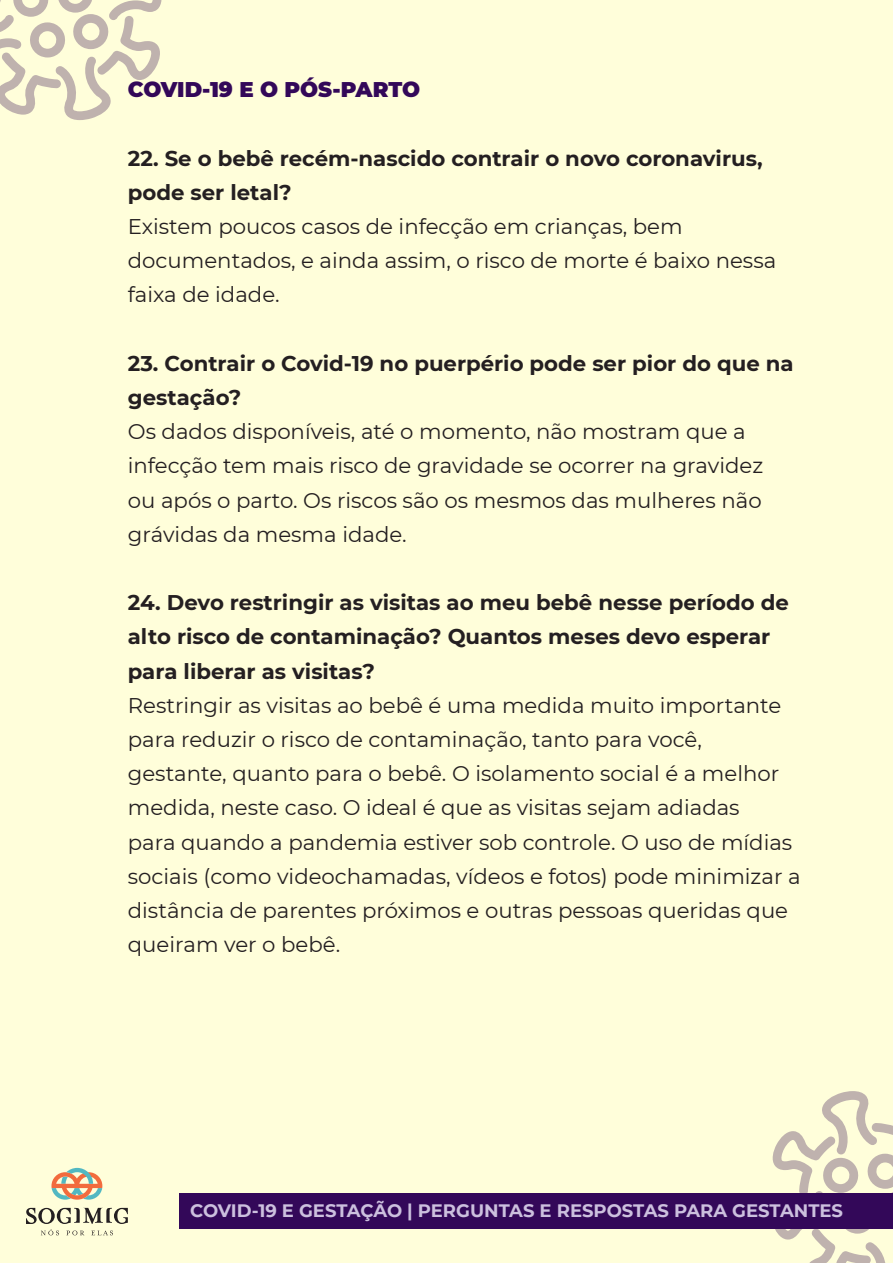
<style>
.page{position:relative;width:893px;height:1263px;background:#fffeda}
.page>*{position:absolute;margin:0;border:0;box-sizing:border-box;transform-origin:0 0}
.t1{font:21.3px/34.2px "Montserrat";color:#241f21}
.t2{font:700 21.3px/34.2px "Montserrat";color:#241f21}
.t3{font:900 21.3px "Montserrat";letter-spacing:-.01em;color:#330859}
.t4{font:700 18px "Montserrat";color:#ccc0de}
</style>
<div class="page">
<svg style="left:747px;top:1091px;width:146px;height:172px"></svg>
<svg style="left:0;top:0;width:162px;height:120px"></svg>
<div style="left:179px;top:1193px;width:714px;height:35px;background:#330859"></div>
<svg style="left:26px;top:1208px;width:102px;height:27px"></svg>
<svg style="left:51px;top:1168px;width:51px;height:32px"></svg>
<p class="t3" style="left:128px;top:74px;width:294px">COVID-19 E O PÓS-PARTO</p>
<p class="t2" style="left:128px;top:140px;width:636px">22. Se o bebê recém-nascido contrair o novo coronavirus, pode ser letal?</p>
<p class="t1" style="left:128px;top:209px;width:650px">Existem poucos casos de infecção em crianças, bem documentados, e ainda assim, o risco de morte é baixo nessa faixa de idade.</p>
<p class="t2" style="left:128px;top:345px;width:667px">23. Contrair o Covid-19 no puerpério pode ser pior do que na gestação?</p>
<p class="t1" style="left:128px;top:414px;width:637px">Os dados disponíveis, até o momento, não mostram que a infecção tem mais risco de gravidade se ocorrer na gravidez ou após o parto. Os riscos são os mesmos das mulheres não grávidas da mesma idade.</p>
<p class="t2" style="left:128px;top:584px;width:663px">24. Devo restringir as visitas ao meu bebê nesse período de alto risco de contaminação? Quantos meses devo esperar para liberar as visitas?</p>
<p class="t1" style="left:128px;top:687px;width:674px">Restringir as visitas ao bebê é uma medida muito importante para reduzir o risco de contaminação, tanto para você, gestante, quanto para o bebê. O isolamento social é a melhor medida, neste caso. O ideal é que as visitas sejam adiadas<br>para quando a pandemia estiver sob controle. O uso de mídias sociais (como videochamadas, vídeos e fotos) pode minimizar a distância de parentes próximos e outras pessoas queridas que queiram ver o bebê.</p>
<p class="t4" style="left:190px;top:1198px;width:654px">COVID-19 E GESTAÇÃO | PERGUNTAS E RESPOSTAS PARA GESTANTES</p>
</div>
